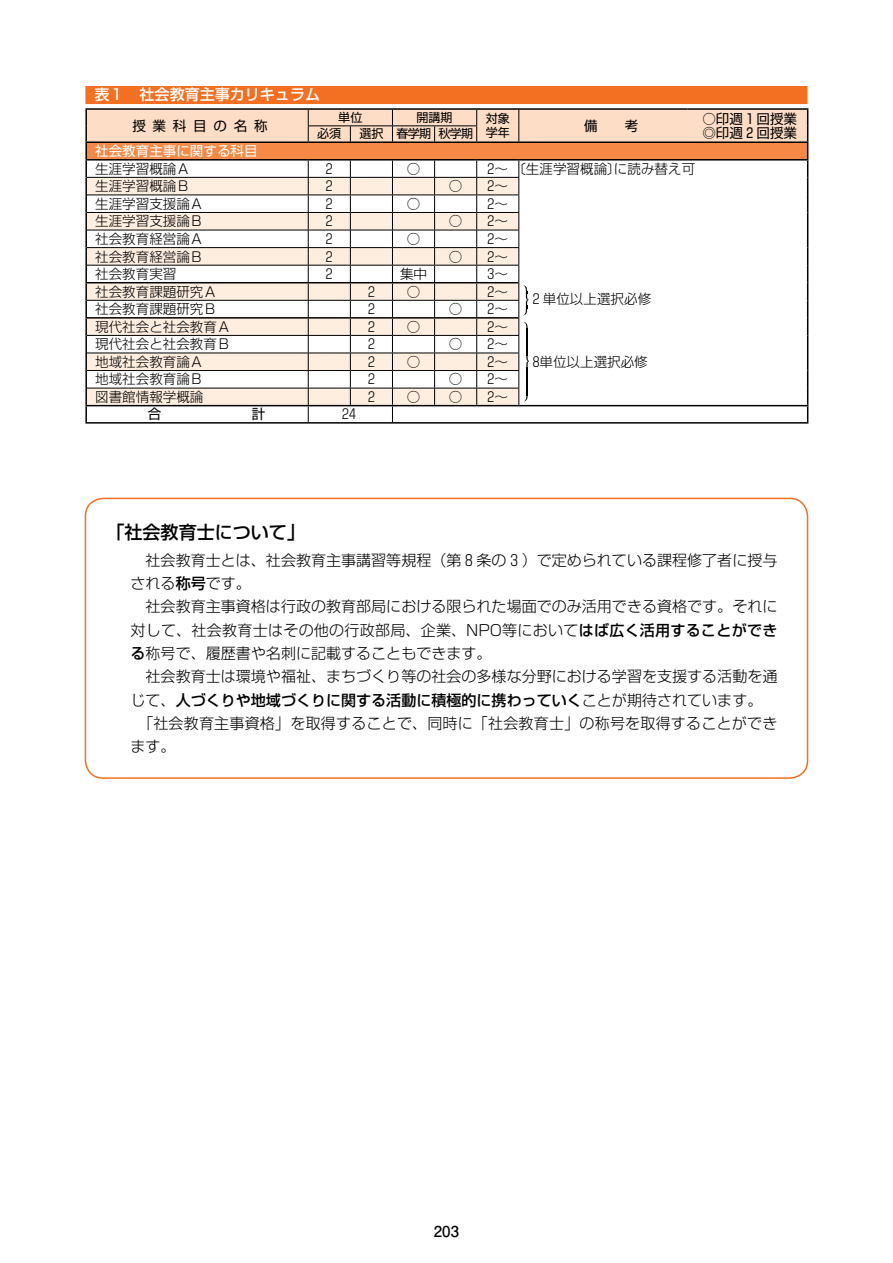
<style>
.page{position:relative;width:893px;height:1263px;background:#fff}
.page>*{position:absolute;margin:0;border:0;box-sizing:border-box;transform-origin:0 0}
.t1{font:18px "Shin Go Pro Medium 90 msp RKSJ H";color:#000}
.t2{font:15px/23.2px "Shin Go Pro Light 90 msp RKSJ H";color:#000}
.t3{font:15px "Shin Go Pro Medium 90 msp RKSJ H";color:#000}
.t4{font:15px "Shin Go Pro Medium 90 msp RKSJ H";color:#fff}
.t5{font:15px "Futo Go B101 Pro Bold 90 msp RKSJ H";color:#000}
.t6{font:13.5px "Shin Go Pro Light 90 msp RKSJ H";color:#000}
.t7{font:13.5px "Shin Go Pro Regular 90 msp RKSJ H";letter-spacing:.25em;color:#000}
.t8{font:13.5px "Shin Go Pro Regular 90 msp RKSJ H";color:#fff}
.t9{font:13.5px "Shin Go Pro Regular 90 msp RKSJ H";letter-spacing:.5em;color:#000}
.t10{font:12px/13.5px "Shin Go Pro Regular 90 msp RKSJ H";color:#000}
.s1{font-family:"Shin Go Pro Medium 90 msp RKSJ H"}
.s2{font-family:"Shin Go Pro Light 90 msp RKSJ H"}
</style>
<div class="page">
<div style="left:85px;top:86px;width:722px;height:18px;background:#f36f21"></div>
<hr style="left:687px;top:108px;width:121px;height:2px;background:#000">
<hr style="left:85px;top:108px;width:602px;height:2px;background:#000">
<hr style="left:85px;top:422px;width:723px;height:2px;background:#000">
<svg style="left:85px;top:109px;width:723px;height:314px"></svg>
<div style="left:85px;top:498px;width:723px;height:281px;border:2px solid #f36f21;border-radius:18px"></div>
<p class="t4" style="left:94px;top:89px;width:227px">表 1 　社会教育主事カリキュラム</p>
<p class="t9" style="left:132px;top:121px;width:137px">授業科目の名称</p>
<p class="t10" style="left:338px;top:113px;width:26px">単位</p>
<p class="t10" style="left:416px;top:113px;width:38px">開講期</p>
<p class="t10" style="left:485px;top:114px;width:26px">対象学年</p>
<p class="t7" style="left:584px;top:121px;width:15px">備</p>
<p class="t7" style="left:625px;top:121px;width:15px">考</p>
<p class="t7" style="left:702px;top:114px;width:96px">○印週 1 回授業</p>
<p class="t10" style="left:317px;top:129px;width:26px">必須</p>
<p class="t10" style="left:359px;top:129px;width:115px">選択 春学期 秋学期</p>
<p class="t7" style="left:702px;top:127px;width:96px">◎印週 2 回授業</p>
<p class="t8" style="left:95px;top:146px;width:164px">社会教育主事に関する科目</p>
<p class="t6" style="left:95px;top:164px;width:96px">生涯学習概論Ａ</p>
<p class="t6" style="left:326px;top:164px;width:8px">2</p>
<p class="t6" style="left:407px;top:164px;width:15px">○</p>
<p class="t6" style="left:487px;top:164px;width:209px">2～〔生涯学習概論〕に読み替え可</p>
<p class="t6" style="left:95px;top:181px;width:96px">生涯学習概論Ｂ</p>
<p class="t6" style="left:326px;top:181px;width:8px">2</p>
<p class="t6" style="left:449px;top:181px;width:61px">○ 2～</p>
<p class="t6" style="left:95px;top:199px;width:110px">生涯学習支援論Ａ</p>
<p class="t6" style="left:326px;top:199px;width:8px">2</p>
<p class="t6" style="left:407px;top:199px;width:15px">○</p>
<p class="t6" style="left:487px;top:199px;width:22px">2～</p>
<p class="t6" style="left:95px;top:216px;width:110px">生涯学習支援論Ｂ</p>
<p class="t6" style="left:326px;top:216px;width:8px">2</p>
<p class="t6" style="left:449px;top:216px;width:61px">○ 2～</p>
<p class="t6" style="left:95px;top:234px;width:110px">社会教育経営論Ａ</p>
<p class="t6" style="left:326px;top:234px;width:8px">2</p>
<p class="t6" style="left:407px;top:234px;width:15px">○</p>
<p class="t6" style="left:487px;top:234px;width:22px">2～</p>
<p class="t6" style="left:95px;top:251px;width:110px">社会教育経営論Ｂ</p>
<p class="t6" style="left:326px;top:251px;width:8px">2</p>
<p class="t6" style="left:449px;top:251px;width:61px">○ 2～</p>
<p class="t6" style="left:95px;top:269px;width:83px">社会教育実習</p>
<p class="t6" style="left:326px;top:269px;width:8px">2</p>
<p class="t6" style="left:400px;top:269px;width:29px">集中</p>
<p class="t6" style="left:487px;top:269px;width:22px">3～</p>
<p class="t6" style="left:95px;top:287px;width:123px">社会教育課題研究Ａ</p>
<p class="t6" style="left:368px;top:287px;width:8px">2</p>
<p class="t6" style="left:407px;top:287px;width:15px">○</p>
<p class="t6" style="left:487px;top:287px;width:22px">2～</p>
<p class="t6" style="left:95px;top:304px;width:123px">社会教育課題研究Ｂ</p>
<p class="t6" style="left:368px;top:304px;width:8px">2</p>
<p class="t6" style="left:449px;top:304px;width:61px">○ 2～</p>
<p class="t6" style="left:95px;top:322px;width:137px">現代社会と社会教育Ａ</p>
<p class="t6" style="left:368px;top:322px;width:8px">2</p>
<p class="t6" style="left:407px;top:322px;width:15px">○</p>
<p class="t6" style="left:487px;top:322px;width:22px">2～</p>
<p class="t6" style="left:95px;top:339px;width:137px">現代社会と社会教育Ｂ</p>
<p class="t6" style="left:368px;top:339px;width:8px">2</p>
<p class="t6" style="left:449px;top:339px;width:61px">○ 2～</p>
<p class="t6" style="left:95px;top:357px;width:110px">地域社会教育論Ａ</p>
<p class="t6" style="left:368px;top:357px;width:8px">2</p>
<p class="t6" style="left:407px;top:357px;width:15px">○</p>
<p class="t6" style="left:487px;top:357px;width:22px">2～</p>
<p class="t6" style="left:95px;top:374px;width:110px">地域社会教育論Ｂ</p>
<p class="t6" style="left:368px;top:374px;width:8px">2</p>
<p class="t6" style="left:449px;top:374px;width:61px">○ 2～</p>
<p class="t6" style="left:95px;top:392px;width:110px">図書館情報学概論</p>
<p class="t6" style="left:368px;top:392px;width:8px">2</p>
<p class="t6" style="left:407px;top:392px;width:57px">○ ○</p>
<p class="t6" style="left:487px;top:392px;width:22px">2～</p>
<p class="t7" style="left:148px;top:409px;width:15px">合</p>
<p class="t7" style="left:252px;top:409px;width:15px">計</p>
<p class="t6" style="left:342px;top:409px;width:15px">24</p>
<p class="t6" style="left:532px;top:294px;width:120px">2 単位以上選択必修</p>
<p class="t6" style="left:519px;top:357px;width:130px">　8単位以上選択必修</p>
<p class="t1" style="left:106px;top:526px;width:200px">「社会教育士について」</p>
<p class="t2" style="left:130px;top:551px;width:648px">　社会教育士とは、社会教育主事講習等規程（第 8 条の 3 ）で定められている課程修了者に授与される<span class="s1">称号</span>です。<br>　社会教育主事資格は行政の教育部局における限られた場面でのみ活用できる資格です。それに対して、社会教育士はその他の行政部局、企業、NPO等において<span class="s1">はば広く活用することができる</span>称号で、履歴書や名刺に記載することもできます。<br>　社会教育士は環境や福祉、まちづくり等の社会の多様な分野における学習を支援する活動を通</p>
<p class="t3" style="left:131px;top:694px;width:633px"><span class="s2">じて、</span>人づくりや地域づくりに関する活動に積極的に携わっていく<span class="s2">ことが期待されています。</span></p>
<p class="t2" style="left:131px;top:714px;width:648px;text-indent:8px">「社会教育主事資格」を取得することで、同時に「社会教育士」の称号を取得することができます。</p>
<p class="t5" style="left:434px;top:1226px;width:27px">203</p>
</div>
